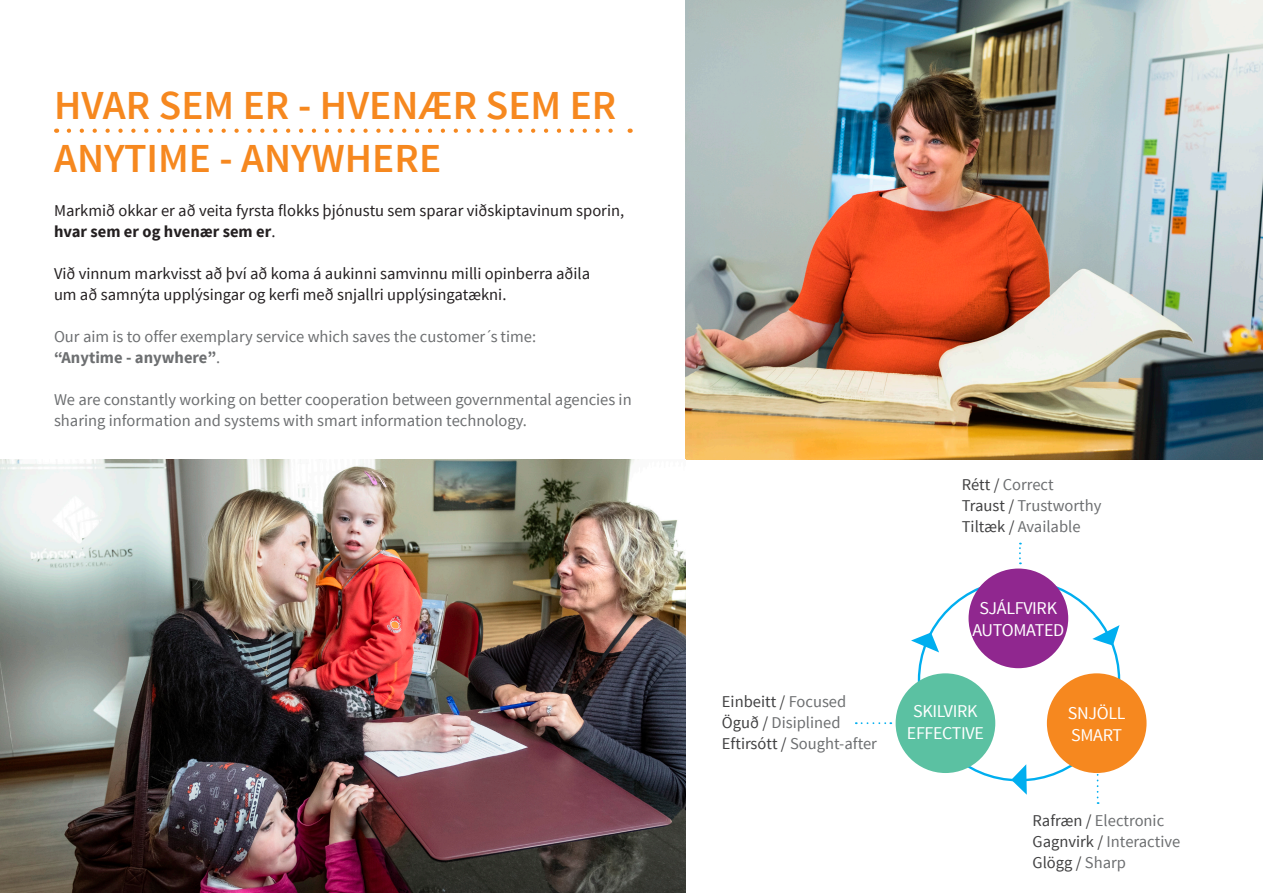
<style>
.page{position:relative;width:1263px;height:893px;background:#fff}
.page>*{position:absolute;margin:0;border:0;box-sizing:border-box;transform-origin:0 0}
.t1{font:600 41.25px/53.8px "Source Sans Pro";color:#f6881f}
.t2{font:18px/21.6px "Source Sans Pro";letter-spacing:-.02em;color:#fff;text-align:center}
.t3{font:16.5px/21px "Source Sans Pro";color:#6d6f71}
.t4{font:16.5px/21px "Source Sans Pro";color:#231f20}
.s1{font-weight:700}
.s2{color:#414142}
</style>
<div class="page">
<svg style="left:911px;top:632px;width:28px;height:20px"></svg>
<svg style="left:1092px;top:625px;width:27px;height:21px"></svg>
<svg style="left:1011px;top:764px;width:16px;height:31px"></svg>
<svg style="left:856px;top:722px;width:35px;height:2px"></svg>
<svg style="left:1019px;top:543px;width:2px;height:21px"></svg>
<svg style="left:1097px;top:774px;width:1px;height:30px"></svg>
<div style="left:968px;top:568px;width:100px;height:100px;background:#90278f;border-radius:50%"></div>
<div style="left:1047px;top:673px;width:99px;height:100px;background:#f6881f;border-radius:50%"></div>
<div style="left:896px;top:673px;width:99px;height:100px;background:#5bc1a2;border-radius:50%"></div>
<svg style="left:69px;top:129px;width:544px;height:4px"></svg>
<img style="left:685px;top:0;width:578px;height:459px">
<img style="left:0;top:459px;width:685px;height:434px">
<h1 class="t1" style="left:54px;top:79px;width:564px">HVAR SEM ER - HVENÆR SEM ER<br>ANYTIME - ANYWHERE</h1>
<p class="t4" style="left:54px;top:200px;width:572px">Markmið okkar er að veita fyrsta flokks þjónustu sem sparar viðskiptavinum sporin, <span class="s1">hvar sem er og hvenær sem er</span>.</p>
<p class="t4" style="left:54px;top:263px;width:538px">Við vinnum markvisst að því að koma á aukinni samvinnu milli opinberra aðila um að samnýta upplýsingar og kerfi með snjallri upplýsingatækni.</p>
<p class="t3" style="left:54px;top:326px;width:484px">Our aim is to offer exemplary service which saves the customer´s time: <span class="s1">“Anytime - anywhere”</span>.</p>
<p class="t3" style="left:54px;top:389px;width:579px">We are constantly working on better cooperation between governmental agencies in sharing information and systems with smart information technology.</p>
<p class="t3" style="left:722px;top:691px;width:157px"><span class="s2">Einbeitt /</span> Focused<br><span class="s2">Öguð /</span> Disiplined<br><span class="s2">Eftirsótt /</span> Sought-after</p>
<p class="t3" style="left:962px;top:474px;width:141px"><span class="s2">Rétt /</span> Correct<br><span class="s2">Traust /</span> Trustworthy<br><span class="s2">Tiltæk /</span> Available</p>
<p class="t2" style="left:972px;top:598px;width:93px">SJÁLFVIRK<br>AUTOMATED</p>
<p class="t2" style="left:907px;top:701px;width:78px">SKILVIRK<br>EFFECTIVE</p>
<p class="t2" style="left:1068px;top:703px;width:59px;text-align:left">SNJÖLL<br>SMART</p>
<p class="t3" style="left:1032px;top:810px;width:149px"><span class="s2">Rafræn /</span> Electronic<br><span class="s2">Gagnvirk /</span> Interactive<br><span class="s2">Glögg /</span> Sharp</p>
</div>
